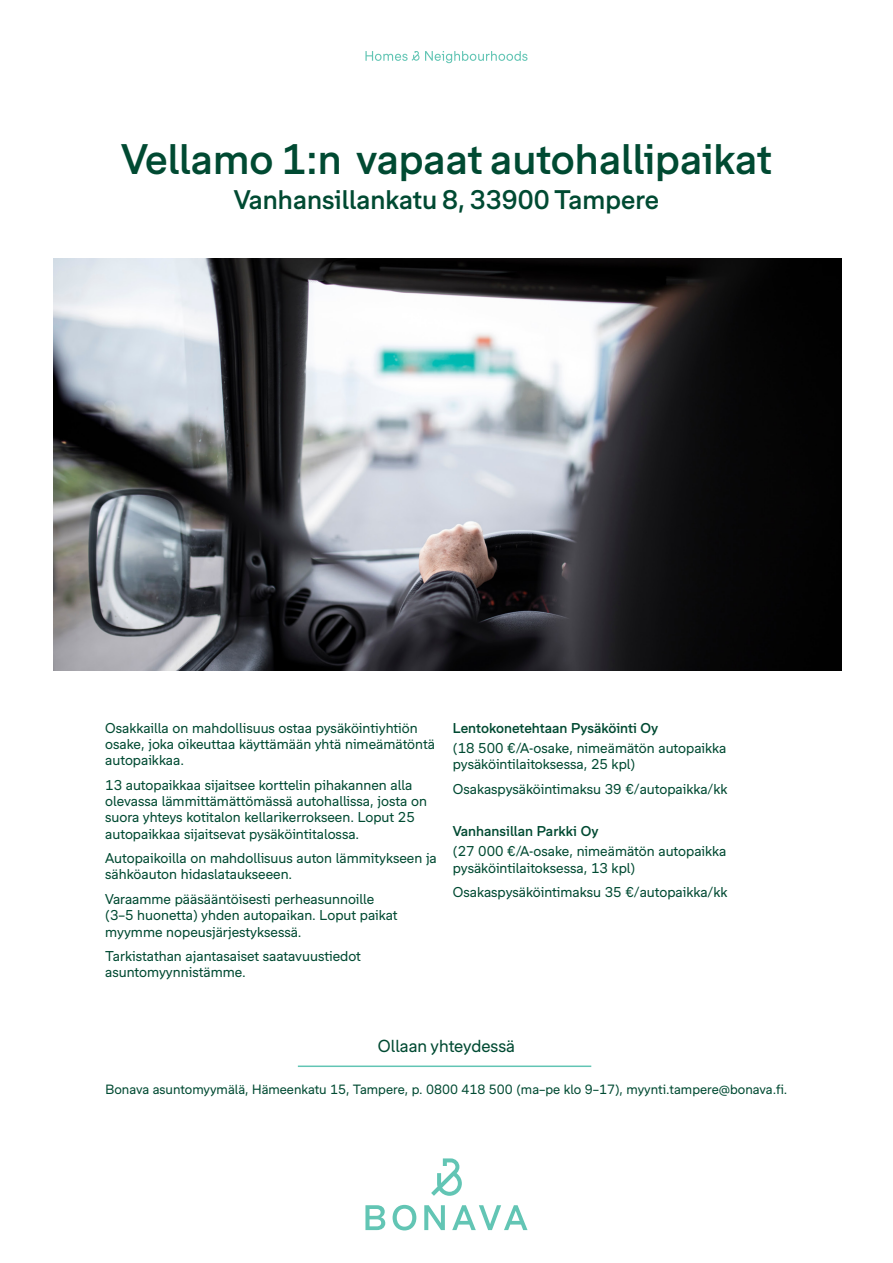
<style>
.page{position:relative;width:893px;height:1263px;background:#fff}
.page>*{position:absolute;margin:0;border:0;box-sizing:border-box;transform-origin:0 0}
.t1{font:500 40.5px "Bonava Sans";color:#004a32}
.t2{font:500 25.5px "Bonava Sans";color:#004a32}
.Basic_Sans{font:16.5px "Bonava Sans";color:#004a32}
.t3{font:13.5px/16.2px "Bonava Sans";color:#004a32}
.t4{font:500 13.5px "Bonava Sans";color:#004a32}
.t5{font:12.75px "Bonava Sans";color:#004a32}
</style>
<div class="page">
<svg style="left:365px;top:51px;width:162px;height:12px"></svg>
<svg style="left:365px;top:1205px;width:20px;height:25px"></svg>
<svg style="left:393px;top:1205px;width:23px;height:25px"></svg>
<svg style="left:424px;top:1205px;width:21px;height:25px"></svg>
<svg style="left:452px;top:1205px;width:75px;height:25px"></svg>
<svg style="left:431px;top:1158px;width:31px;height:38px"></svg>
<hr style="left:298px;top:1065px;width:293px;height:2px;background:#62c5b4">
<img style="left:54px;top:258px;width:788px;height:412px">
<p class="t1" style="left:121px;top:134px;width:652px">Vellamo 1:n vapaat autohallipaikat</p>
<p class="t2" style="left:234px;top:185px;width:427px">Vanhansillankatu 8, 33900 Tampere</p>
<p class="t3" style="left:105px;top:719px;width:331px">Osakkailla on mahdollisuus ostaa pysäköintiyhtiön osake, joka oikeuttaa käyttämään yhtä nimeämätöntä autopaikkaa.</p>
<p class="t3" style="left:105px;top:777px;width:323px">13 autopaikkaa sijaitsee korttelin pihakannen alla olevassa lämmittämättömässä autohallissa, josta on suora yhteys kotitalon kellarikerrokseen. Loput 25 autopaikkaa sijaitsevat pysäköintitalossa.</p>
<p class="t3" style="left:105px;top:850px;width:333px">Autopaikoilla on mahdollisuus auton lämmitykseen ja sähköauton hidaslataukseeen.</p>
<p class="t3" style="left:105px;top:891px;width:294px">Varaamme pääsääntöisesti perheasunnoille (3–5 huonetta) yhden autopaikan. Loput paikat myymme nopeusjärjestyksessä.</p>
<p class="t3" style="left:105px;top:948px;width:257px">Tarkistathan ajantasaiset saatavuustiedot asuntomyynnistämme.</p>
<p class="t4" style="left:453px;top:720px;width:207px">Lentokonetehtaan Pysäköinti Oy</p>
<p class="t3" style="left:453px;top:740px;width:275px">(18 500 €/A-osake, nimeämätön autopaikka pysäköintilaitoksessa, 25 kpl)</p>
<p class="t3" style="left:453px;top:781px;width:276px">Osakaspysäköintimaksu 39 €/autopaikka/kk</p>
<p class="t4" style="left:453px;top:823px;width:147px">Vanhansillan Parkki Oy</p>
<p class="t3" style="left:453px;top:843px;width:275px">(27 000 €/A-osake, nimeämätön autopaikka pysäköintilaitoksessa, 13 kpl)</p>
<p class="t3" style="left:453px;top:884px;width:276px">Osakaspysäköintimaksu 35 €/autopaikka/kk</p>
<p class="Basic_Sans" style="left:378px;top:1036px;width:139px">Ollaan yhteydessä</p>
<p class="t5" style="left:106px;top:1082px;width:683px">Bonava asuntomyymälä, Hämeenkatu 15, Tampere, p. 0800 418 500 (ma–pe klo 9–17), myynti.tampere@bonava.fi.</p>
</div>
